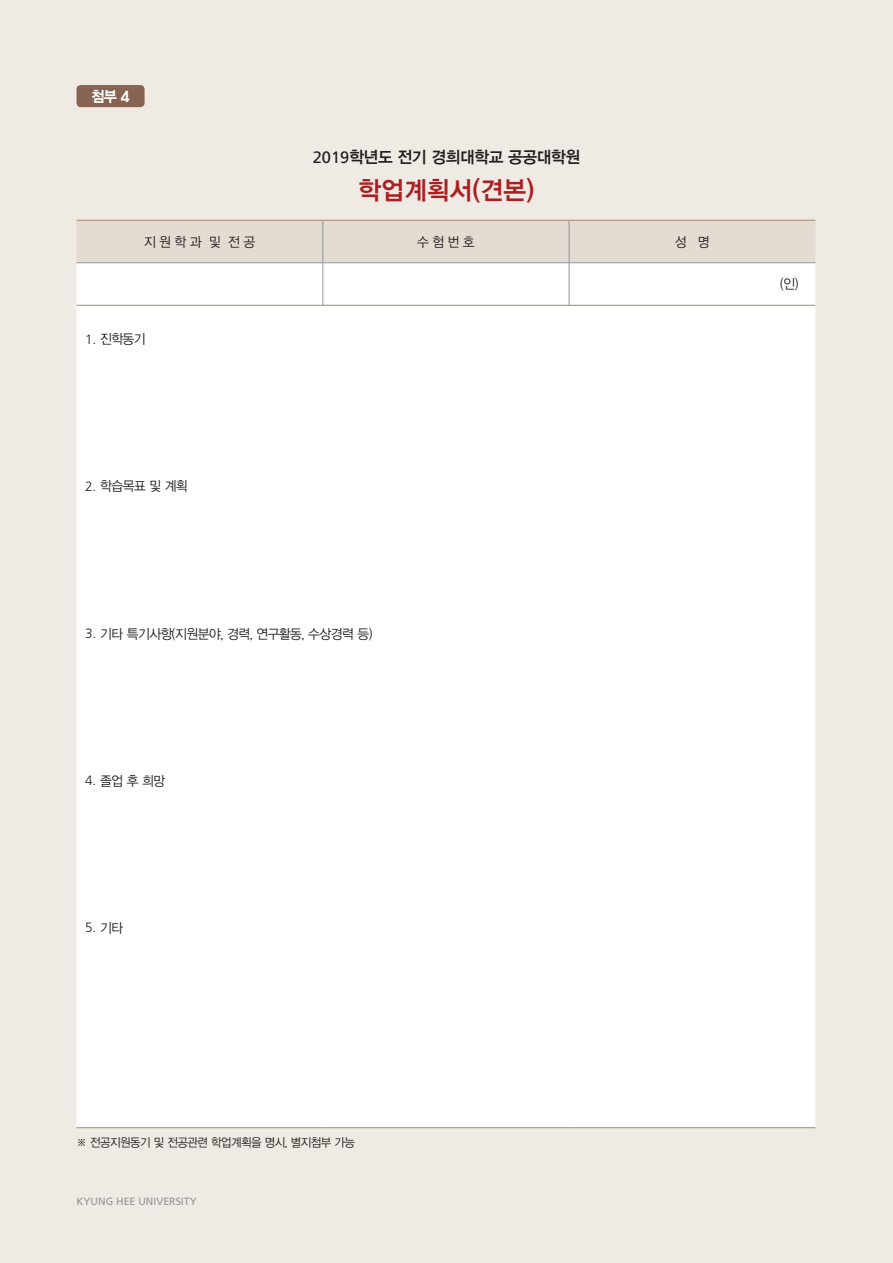
<style>
.page{position:relative;width:893px;height:1263px;background:#efeae3}
.page>*{position:absolute;margin:0;border:0;box-sizing:border-box;transform-origin:0 0}
.t1{font:25.5px "YDVYGO14";color:#a91f23}
.t2{font:16.5px "YDVYGO14";letter-spacing:-.025em;color:#231f20}
.t3{font:15px "YDVYGO15";color:#fff;scale:.95 1}
.t4{font:13.5px "YDVYGO12";letter-spacing:-.04em;color:#231f20;scale:.95 1}
.t5{font:300 13.5px "Frutiger";color:#231f20}
.t6{font:12px "YDVYGO12";letter-spacing:-.04em;color:#231f20;scale:.95 1}
.t7{font:10.5px "Frutiger";color:#939598}
.s1{font-family:"Frutiger"}
.s2{font-family:"Frutiger";font-weight:300}
.s3{font-family:"YDVYGO12";font-weight:400}
</style>
<div class="page">
<div style="left:77px;top:221px;width:738px;height:41px;background:#e3dcd2"></div>
<div style="left:77px;top:263px;width:738px;height:864px;background:#fff"></div>
<hr style="left:323px;top:221px;width:1px;height:42px;background:#939598">
<hr style="left:569px;top:221px;width:1px;height:42px;background:#939598">
<hr style="left:77px;top:262px;width:246px;height:1px;background:#939598">
<hr style="left:323px;top:262px;width:246px;height:1px;background:#939598">
<hr style="left:323px;top:263px;width:1px;height:42px;background:#939598">
<hr style="left:569px;top:262px;width:246px;height:1px;background:#939598">
<hr style="left:569px;top:263px;width:1px;height:42px;background:#939598">
<hr style="left:77px;top:220px;width:246px;height:1px;background:#a78872">
<hr style="left:323px;top:220px;width:246px;height:1px;background:#a78872">
<hr style="left:569px;top:220px;width:246px;height:1px;background:#a78872">
<hr style="left:77px;top:305px;width:246px;height:1px;background:#a78872">
<hr style="left:323px;top:305px;width:246px;height:1px;background:#a78872">
<hr style="left:569px;top:305px;width:246px;height:1px;background:#a78872">
<hr style="left:77px;top:1127px;width:246px;height:1px;background:#a78872">
<hr style="left:323px;top:1127px;width:246px;height:1px;background:#a78872">
<hr style="left:569px;top:1127px;width:246px;height:1px;background:#a78872">
<div style="left:77px;top:85px;width:68px;height:22px;background:#876352;border-radius:4px"></div>
<p class="t3" style="left:91px;top:86px;width:42px">첨부 4</p>
<p class="t2" style="left:313px;top:146px;width:269px"><span class="s1">2019</span>학년도 전기 경희대학교 공공대학원</p>
<p class="t1" style="left:359px;top:173px;width:177px">학업계획서(견본)</p>
<p class="t4" style="left:144px;top:232px;width:119px">지 원 학 과 및 전 공</p>
<p class="t4" style="left:417px;top:232px;width:62px">수 험 번 호</p>
<p class="t4" style="left:675px;top:232px;width:38px">성 명</p>
<p class="t4" style="left:85px;top:330px;width:65px"><span class="s2">1.</span> 진학동기</p>
<p class="t4" style="left:85px;top:477px;width:110px"><span class="s2">2.</span> 학습목표 및 계획</p>
<p class="t4" style="left:85px;top:624px;width:304px"><span class="s2">3.</span> 기타 특기사항(지원분야, 경력, 연구활동, 수상경력 등)</p>
<p class="t4" style="left:85px;top:771px;width:86px"><span class="s2">4.</span> 졸업 후 희망</p>
<p class="t5" style="left:85px;top:920px;width:40px">5. <span class="s3">기타</span></p>
<p class="t4" style="left:780px;top:275px;width:21px">(인)</p>
<p class="t6" style="left:77px;top:1134px;width:295px">※ 전공지원동기 및 전공관련 학업계획을 명시, 별지첨부 가능</p>
<p class="t7" style="left:77px;top:1195px;width:122px">KYUNG HEE UNIVERSITY</p>
</div>
